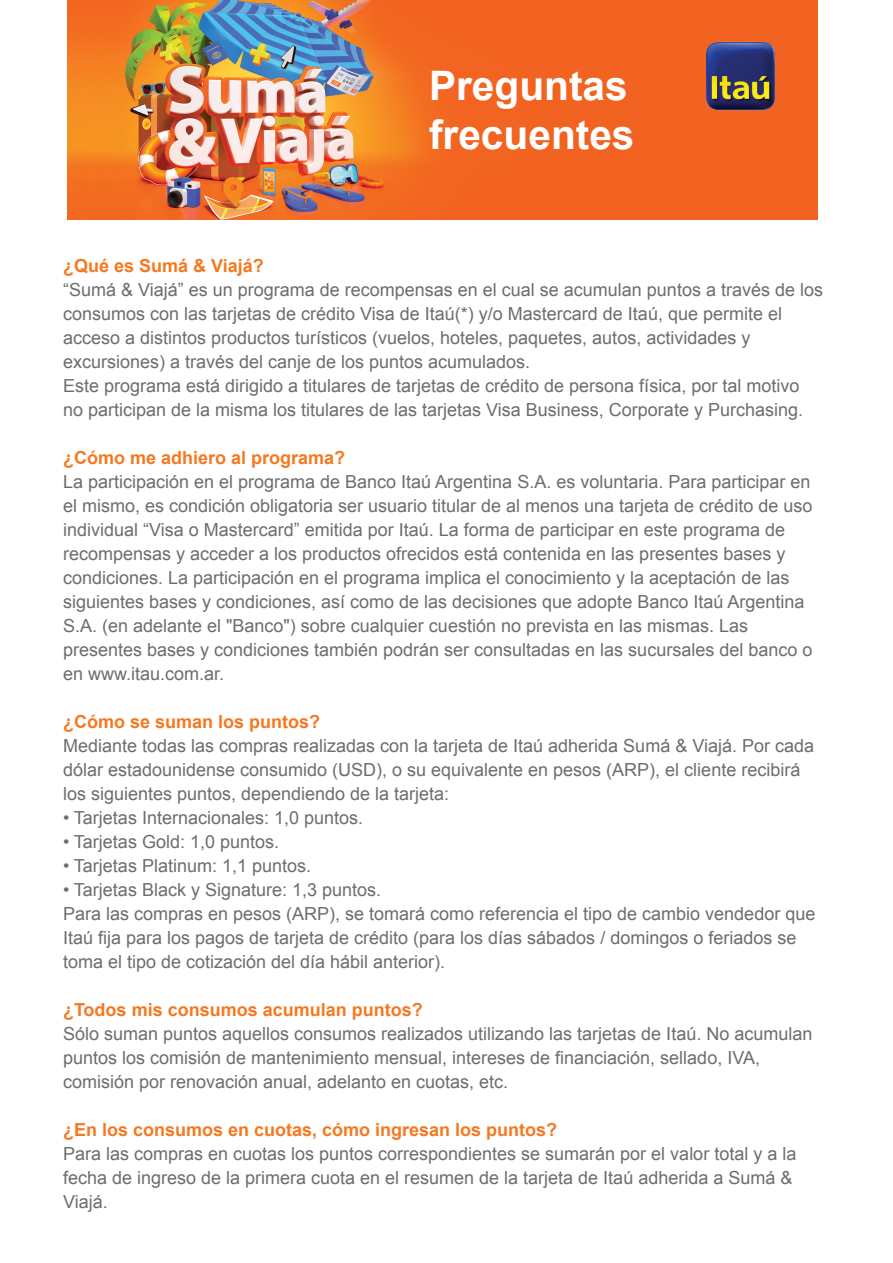
<style>
.page{position:relative;width:893px;height:1263px;background:#fff}
.page>*{position:absolute;margin:0;border:0;box-sizing:border-box;transform-origin:0 0}
.t1{font:700 40.65px/48.2px "Arial";color:#fff}
.t2{font:18px/24px "Arial";color:#6c6d70}
.t3{font:700 18px "Arial";color:#f47921}
</style>
<div class="page">
<img style="left:68px;top:0;width:750px;height:219px">
<img style="left:692px;top:27px;width:97px;height:97px">
<h1 class="t1" style="left:429px;top:63px;width:207px">Preguntas frecuentes</h1>
<p class="t3" style="left:63px;top:254px;width:202px">¿Qué es Sumá &amp; Viajá?</p>
<p class="t2" style="left:63px;top:278px;width:762px">“Sumá &amp; Viajá” es un programa de recompensas en el cual se acumulan puntos a través de los consumos con las tarjetas de crédito Visa de Itaú(*) y/o Mastercard de Itaú, que permite el acceso a distintos productos turísticos (vuelos, hoteles, paquetes, autos, actividades y excursiones) a través del canje de los puntos acumulados.<br>Este programa está dirigido a titulares de tarjetas de crédito de persona física, por tal motivo no participan de la misma los titulares de las tarjetas Visa Business, Corporate y Purchasing.</p>
<p class="t3" style="left:63px;top:446px;width:284px">¿Cómo me adhiero al programa?</p>
<p class="t2" style="left:63px;top:470px;width:751px">La participación en el programa de Banco Itaú Argentina S.A. es voluntaria. Para participar en el mismo, es condición obligatoria ser usuario titular de al menos una tarjeta de crédito de uso individual “Visa o Mastercard” emitida por Itaú. La forma de participar en este programa de recompensas y acceder a los productos ofrecidos está contenida en las presentes bases y condiciones. La participación en el programa implica el conocimiento y la aceptación de las siguientes bases y condiciones, así como de las decisiones que adopte Banco Itaú Argentina S.A. (en adelante el "Banco") sobre cualquier cuestión no prevista en las mismas. Las presentes bases y condiciones también podrán ser consultadas en las sucursales del banco o en www.itau.com.ar.</p>
<p class="t3" style="left:63px;top:710px;width:259px">¿Cómo se suman los puntos?</p>
<p class="t2" style="left:63px;top:734px;width:753px">Mediante todas las compras realizadas con la tarjeta de Itaú adherida Sumá &amp; Viajá. Por cada dólar estadounidense consumido (USD), o su equivalente en pesos (ARP), el cliente recibirá los siguientes puntos, dependiendo de la tarjeta:</p>
<p class="t2" style="left:63px;top:806px;width:302px">• Tarjetas Internacionales: 1,0 puntos.</p>
<p class="t2" style="left:63px;top:830px;width:218px">• Tarjetas Gold: 1,0 puntos.</p>
<p class="t2" style="left:63px;top:854px;width:250px">• Tarjetas Platinum: 1,1 puntos.</p>
<p class="t2" style="left:63px;top:878px;width:754px">• Tarjetas Black y Signature: 1,3 puntos.<br>Para las compras en pesos (ARP), se tomará como referencia el tipo de cambio vendedor que Itaú fija para los pagos de tarjeta de crédito (para los días sábados / domingos o feriados se toma el tipo de cotización del día hábil anterior).</p>
<p class="t3" style="left:63px;top:998px;width:361px">¿Todos mis consumos acumulan puntos?</p>
<p class="t2" style="left:63px;top:1022px;width:751px">Sólo suman puntos aquellos consumos realizados utilizando las tarjetas de Itaú. No acumulan puntos los comisión de mantenimiento mensual, intereses de financiación, sellado, IVA, comisión por renovación anual, adelanto en cuotas, etc.</p>
<p class="t3" style="left:63px;top:1118px;width:496px">¿En los consumos en cuotas, cómo ingresan los puntos?</p>
<p class="t2" style="left:63px;top:1142px;width:735px">Para las compras en cuotas los puntos correspondientes se sumarán por el valor total y a la fecha de ingreso de la primera cuota en el resumen de la tarjeta de Itaú adherida a Sumá &amp;<br>Viajá.</p>
</div>
